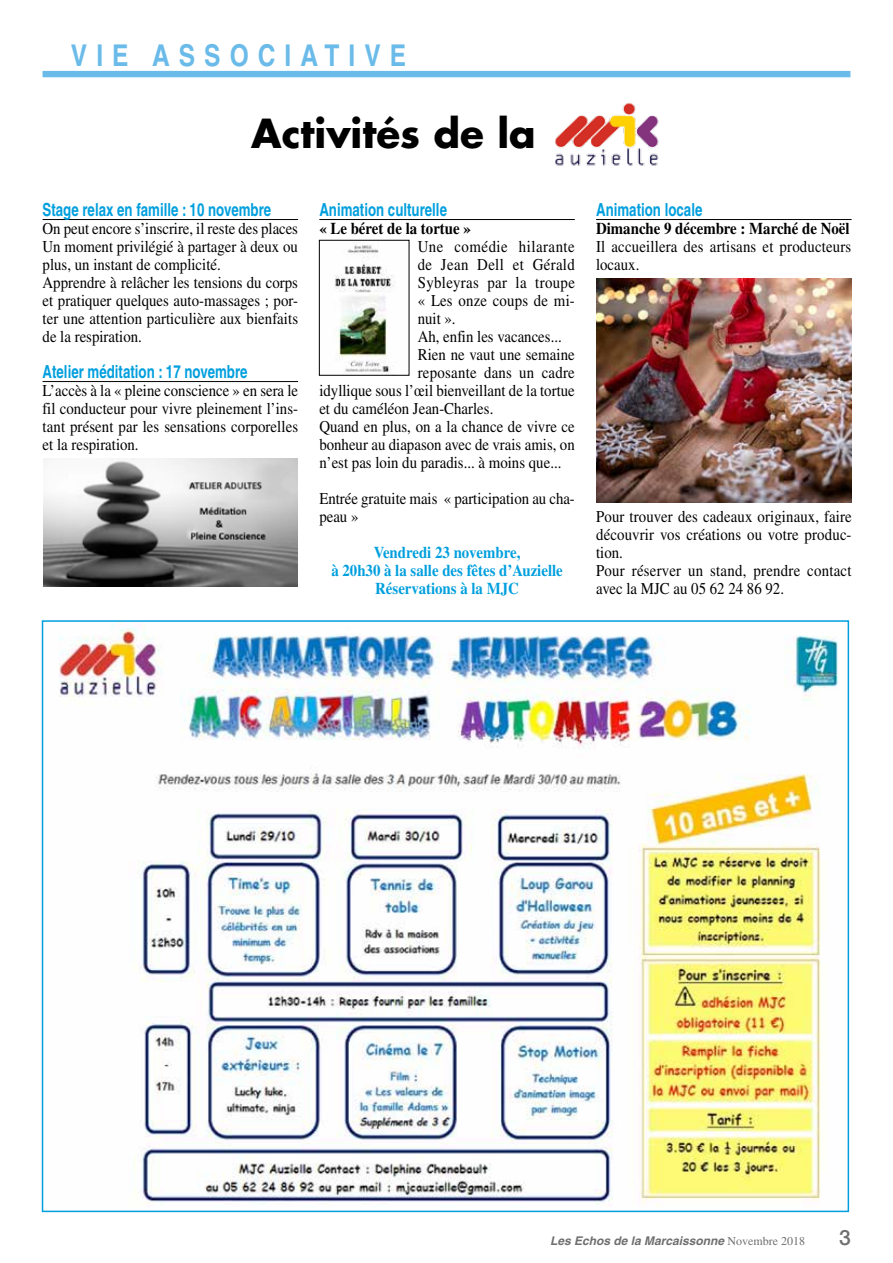
<style>
.page{position:relative;width:893px;height:1263px;background:#fff}
.page>*{position:absolute;margin:0;border:0;box-sizing:border-box;transform-origin:0 0}
.t1{font:700 39px "Futura";color:#000}
.t2{font:700 condensed 30px "Helvetica";letter-spacing:.3em;color:#6abbe9}
.t3{font:500 21px "Helvetica Neue";color:#706f6f}
.t4{font:700 condensed 18px "Helvetica";color:#009fde;scale:.9 1}
.t5{font:16.5px/18px "Times";color:#000;scale:.9 1}
.t6{font:700 16.5px/18px "Times";color:#009fde;text-align:center;scale:.9 1}
.t7{font:700 16.5px "Times";color:#000;scale:.9 1}
.t8{font:16.5px "Times";letter-spacing:.025em;color:#000;scale:.9 1}
.t9{font:16.5px "Times";letter-spacing:.035em;color:#000;scale:.9 1}
.t10{font:italic 700 12px "Helvetica";color:#706f6f}
.s1{font-family:"Times";font-weight:400;font-style:normal}
</style>
<div class="page">
<div style="left:43px;top:71px;width:807px;height:6px;background:#6abbe9"></div>
<img style="left:59px;top:625px;width:779px;height:582px">
<hr style="left:43px;top:219px;width:255px;height:1px;background:#000">
<hr style="left:43px;top:381px;width:255px;height:1px;background:#000">
<hr style="left:319px;top:219px;width:256px;height:1px;background:#000">
<hr style="left:596px;top:219px;width:256px;height:1px;background:#000">
<img style="left:555px;top:103px;width:104px;height:63px">
<img style="left:43px;top:458px;width:255px;height:129px">
<img style="left:335px;top:244px;width:61px;height:129px">
<div style="left:319px;top:240px;width:90px;height:135px;border:1px solid #000"></div>
<img style="left:596px;top:279px;width:255px;height:224px">
<h2 class="t2" style="left:71px;top:37px;width:337px">VIE ASSOCIATIVE</h2>
<h1 class="t1" style="left:251px;top:108px;width:286px">Activités de la</h1>
<p class="t4" style="left:43px;top:199px;width:256px">Stage relax en famille : 10 novembre</p>
<p class="t5" style="left:43px;top:219px;width:285px">On peut encore s’inscrire, il reste des places Un moment privilégié à partager à deux ou plus, un instant de complicité.<br>Apprendre à relâcher les tensions du corps et pratiquer quelques auto-massages ; por&shy;ter une attention particulière aux bienfaits de la respiration.</p>
<p class="t4" style="left:43px;top:361px;width:229px">Atelier méditation : 17 novembre</p>
<p class="t5" style="left:43px;top:381px;width:285px;text-align:justify">L’accès à la « pleine conscience » en sera le fil conducteur pour vivre pleinement l’ins&shy;tant présent par les sensations corporelles et la respiration.</p>
<p class="t4" style="left:319px;top:199px;width:143px">Animation culturelle</p>
<p class="t7" style="left:319px;top:219px;width:170px">« Le béret de la tortue »</p>
<p class="t9" style="left:418px;top:237px;width:176px">Une comédie hilarante</p>
<p class="t8" style="left:418px;top:255px;width:176px">de Jean Dell et Gérald</p>
<p class="t8" style="left:418px;top:273px;width:176px">Sybleyras par la troupe</p>
<p class="t5" style="left:418px;top:291px;width:176px">« Les onze coups de mi-</p>
<p class="t5" style="left:418px;top:309px;width:44px">nuit ».</p>
<p class="t5" style="left:418px;top:327px;width:162px">Ah, enfin les vacances...</p>
<p class="t5" style="left:418px;top:345px;width:176px">Rien ne vaut une semaine</p>
<p class="t5" style="left:418px;top:363px;width:176px">reposante dans un cadre</p>
<p class="t5" style="left:319px;top:381px;width:285px">idyllique sous l’œil bienveillant de la tortue</p>
<p class="t5" style="left:319px;top:399px;width:195px">et du caméléon Jean-Charles.</p>
<p class="t5" style="left:319px;top:417px;width:285px">Quand en plus, on a la chance de vivre ce</p>
<p class="t5" style="left:319px;top:435px;width:285px">bonheur au diapason avec de vrais amis, on</p>
<p class="t5" style="left:319px;top:453px;width:271px">n’est pas loin du paradis... à moins que...</p>
<p class="t5" style="left:319px;top:489px;width:285px">Entrée gratuite mais « participation au cha&shy;peau »</p>
<p class="t6" style="left:331px;top:543px;width:259px">Vendredi 23 novembre,<br>à 20h30 à la salle des fêtes d’Auzielle<br>Réservations à la MJC</p>
<p class="t4" style="left:596px;top:199px;width:120px">Animation locale</p>
<p class="t7" style="left:596px;top:219px;width:283px">Dimanche 9 décembre : Marché de Noël</p>
<p class="t5" style="left:596px;top:237px;width:285px">Il accueillera des artisans et producteurs locaux.</p>
<p class="t5" style="left:596px;top:507px;width:286px">Pour trouver des cadeaux originaux, faire découvrir vos créations ou votre produc&shy;tion.<br>Pour réserver un stand, prendre contact avec la MJC au 05 62 24 86 92.</p>
<p class="t10" style="left:550px;top:1233px;width:257px">Les Echos de la Marcaissonne <span class="s1">Novembre 2018</span></p>
<p class="t3" style="left:839px;top:1220px;width:13px">3</p>
</div>
